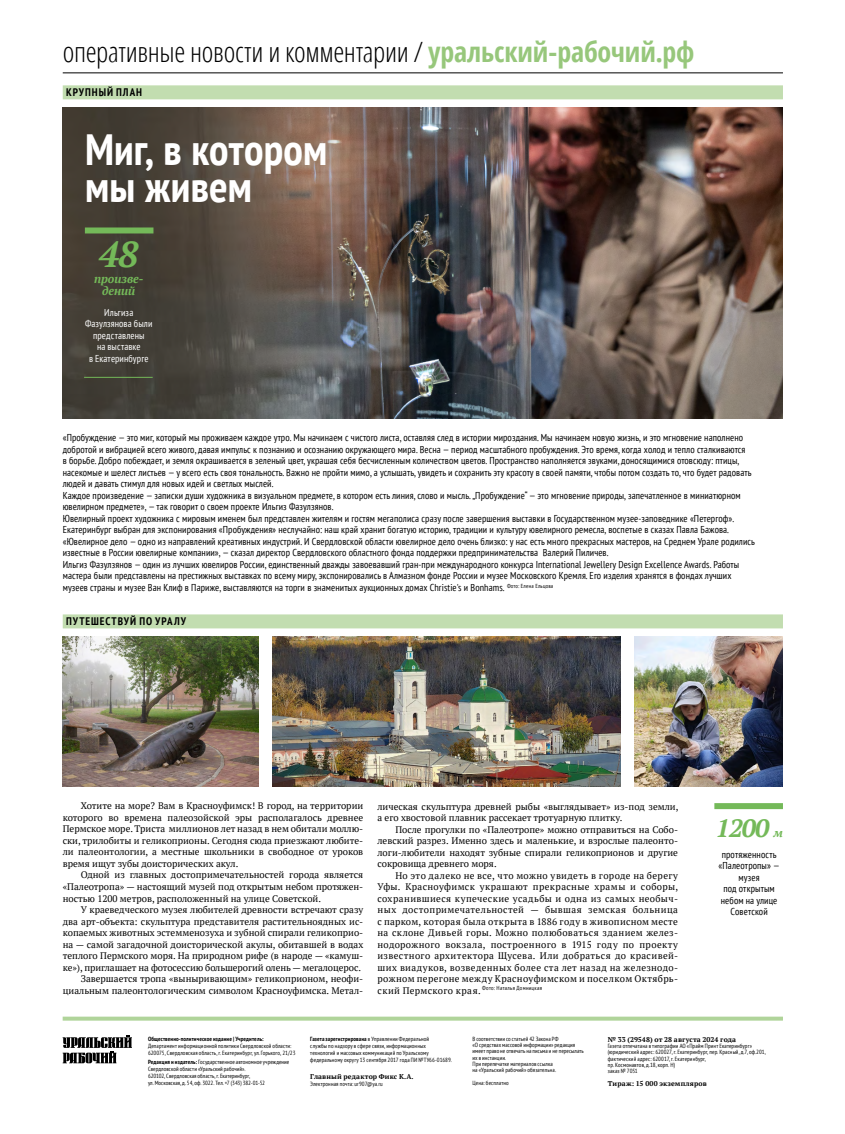
<style>
.page{position:relative;width:845px;height:1134px;background:#fff}
.page>*{position:absolute;margin:0;border:0;box-sizing:border-box;transform-origin:0 0}
.t1{font:700 condensed 43.7px/37.3px "PT Sans";letter-spacing:.005em;color:#fff}
.t2{font:italic 700 36px "PT Serif";color:#74b959}
.t3{font:300 condensed 28px "Open Sans";letter-spacing:-.01em;color:#000}
.t4{font:italic 700 25px "PT Serif";color:#74b959}
.t5{font:italic 700 12px/12px "PT Serif";letter-spacing:-.005em;color:#74b959;text-align:center}
.t6{font:700 condensed 11px "PT Sans";letter-spacing:.085em;color:#000}
.t7{font:condensed 10px/11.5px "PT Sans";letter-spacing:.01em;color:#000}
.t8{font:condensed 10px/11.5px "PT Sans";letter-spacing:.01em;color:#fff;text-align:center}
.t9{font:9.5px/11.5px "PT Serif";color:#000;text-align:justify}
.t10{font:700 7px "PT Serif";letter-spacing:.015em;color:#000}
.t11{font:condensed 6px/6.3px "PT Sans";letter-spacing:.015em;color:#000}
.t12{font:700 condensed 6px "PT Sans";letter-spacing:.015em;color:#000}
.t13{font:condensed 5.8px "PT Sans";letter-spacing:.05em;color:#000}
.s1{font-weight:700;color:#97c77b}
.s2{font-family:"PT Serif";font-stretch:normal;font-size:9.5px}
.s3{font-size:12px}
.s4{font-weight:700}
</style>
<div class="page">
<img style="left:63px;top:108px;width:720px;height:310px">
<svg style="left:63px;top:1036px;width:69px;height:27px"></svg>
<hr style="left:63px;top:72px;width:720px;height:1px;background:#000">
<div style="left:63px;top:85px;width:720px;height:14px;background:#c2ddb0"></div>
<svg style="left:63px;top:1017px;width:720px;height:4px;background:#b6d7a2"></svg>
<div style="left:63px;top:614px;width:720px;height:14px;background:#c2ddb0"></div>
<div style="left:714px;top:803px;width:69px;height:6px;background:#74b959"></div>
<img style="left:634px;top:637px;width:149px;height:149px">
<img style="left:272px;top:637px;width:348px;height:149px">
<img style="left:63px;top:637px;width:195px;height:149px">
<div style="left:85px;top:227px;width:68px;height:6px;background:#74b959"></div>
<hr style="left:84px;top:377px;width:69px;height:1px;background:#74b959">
<h3 class="t3" style="left:63px;top:33px;width:633px">оперативные новости и комментарии / <span class="s1">уральский-рабочий.рф</span></h3>
<p class="t6" style="left:66px;top:85px;width:77px">КРУПНЫЙ ПЛАН</p>
<h1 class="t1" style="left:85px;top:130px;width:244px">Миг, в котором мы живем</h1>
<h2 class="t2" style="left:99px;top:231px;width:41px">48</h2>
<p class="t5" style="left:94px;top:273px;width:51px">произве&shy;дений</p>
<p class="t8" style="left:85px;top:306px;width:69px">Ильгиза<br>Фазулзянова были представлены<br>на выставке<br>в Екатеринбурге</p>
<p class="t7" style="left:63px;top:432px;width:694px">«Пробуждение — это миг, который мы проживаем каждое утро. Мы начинаем с чистого листа, оставляя след в истории мироздания. Мы начинаем новую жизнь, и это мгновение наполнено добротой и вибрацией всего живого, давая импульс к познанию и осознанию окружающего мира. Весна — период масштабного пробуждения. Это время, когда холод и тепло сталкиваются<br>в борьбе. Добро побеждает, и земля окрашивается в зеленый цвет, украшая себя бесчисленным количеством цветов. Пространство наполняется звуками, доносящимися отовсюду: птицы, насекомые и шелест листьев — у всего есть своя тональность. Важно не пройти мимо, а услышать, увидеть и сохранить эту красоту в своей памяти, чтобы потом создать то, что будет радовать людей и давать стимул для новых идей и светлых мыслей.<br>Каждое произведение — записки души художника в визуальном предмете, в котором есть линия, слово и мысль. „Пробуждение“ — это мгновение природы, запечатленное в миниатюрном ювелирном предмете», — так говорит о своем проекте Ильгиз Фазулзянов.<br>Ювелирный проект художника с мировым именем был представлен жителям и гостям мегаполиса сразу после завершения выставки в Государственном музее-заповеднике «Петергоф».<br>Екатеринбург выбран для экспонирования «Пробуждения» неслучайно: наш край хранит богатую историю, традиции и культуру ювелирного ремесла, воспетые в сказах Павла Бажова. «Ювелирное дело — одно из направлений креативных индустрий. И Свердловской области ювелирное дело очень близко: у нас есть много прекрасных мастеров, на Среднем Урале родились известные в России ювелирные компании», — сказал директор Свердловского областного фонда поддержки предпринимательства Валерий Пиличев.<br>Ильгиз Фазулзянов — один из лучших ювелиров России, единственный дважды завоевавший гран-при международного конкурса International Jewellery Design Excellence Awards. Работы мастера были представлены на престижных выставках по всему миру, экспонировались в Алмазном фонде России и музее Московского Кремля. Его изделия хранятся в фондах лучших музеев страны и музее Ван Клиф в Париже, выставляются на торги в знаменитых аукционных домах Christie's и Bonhams. <sup>Фото:</sup> <sup>Елена</sup> <sup>Ельцова</sup></p>
<p class="t6" style="left:66px;top:614px;width:121px">ПУТЕШЕСТВУЙ ПО УРАЛУ</p>
<p class="t9" style="left:63px;top:800px;width:302px;text-indent:18px">Хотите на море? Вам в Красноуфимск! В город, на территории которого во времена палеозойской эры располагалось древнее Пермское море. Триста миллионов лет назад в нем обитали моллю&shy;ски, трилобиты и геликоприоны. Сегодня сюда приезжают любите&shy;ли палеонтологии, а местные школьники в свободное от уроков время ищут зубы доисторических акул.</p>
<p class="t9" style="left:63px;top:869px;width:302px;text-indent:18px">Одной из главных достопримечательностей города является «Палеотропа» — настоящий музей под открытым небом протяжен&shy;ностью 1200 метров, расположенный на улице Советской.</p>
<p class="t9" style="left:63px;top:904px;width:302px;text-align:right">У краеведческого музея любителей древности встречают сразу<br>два арт-объекта: скульптура представителя растительноядных ис&shy;копаемых животных эстемменозуха и зубной спирали геликоприо&shy;на — самой загадочной доисторической акулы, обитавшей в водах теплого Пермского моря. На природном рифе (в народе — «камуш&shy;ке»), приглашает на фотосессию большерогий олень — мегалоцерос.<br>Завершается тропа «выныривающим» геликоприоном, неофи&shy;циальным палеонтологическим символом Красноуфимска. Метал-</p>
<p class="t9" style="left:377px;top:800px;width:302px">лическая скульптура древней рыбы «выглядывает» из-под земли, а его хвостовой плавник рассекает тротуарную плитку.</p>
<p class="t9" style="left:377px;top:823px;width:302px;text-indent:18px">После прогулки по «Палеотропе» можно отправиться на Собо&shy;левский разрез. Именно здесь и маленькие, и взрослые палеонто&shy;логи-любители находят зубные спирали геликоприонов и другие сокровища древнего моря.</p>
<p class="t9" style="left:377px;top:869px;width:302px;text-indent:18px">Но это далеко не все, что можно увидеть в городе на берегу Уфы. Красноуфимск украшают прекрасные храмы и соборы, сохранившиеся купеческие усадьбы и одна из самых необыч&shy;ных достопримечательностей — бывшая земская больница с парком, которая была открыта в 1886 году в живописном месте на склоне Дивьей горы. Можно полюбоваться зданием желез&shy;нодорожного вокзала, построенного в 1915 году по проекту известного архитектора Щусева. Или добраться до красивей&shy;ших виадуков, возведенных более ста лет назад на железнодо&shy;рожном перегоне между Красноуфимском и поселком Октябрь-</p>
<p class="t13" style="left:377px;top:984px;width:166px"><span class="s2">ский Пермского края.</span> Фото: Наталья Домницкая</p>
<h3 class="t4" style="left:715px;top:812px;width:69px">1200 <span class="s3">м</span></h3>
<p class="t7" style="left:718px;top:848px;width:63px;text-align:center">протяженность «Палеотропы» — музея<br>под открытым небом на улице<br>Советской</p>
<p class="t12" style="left:148px;top:1034px;width:117px">Общественно-политическое издание | Учредитель:</p>
<p class="t11" style="left:148px;top:1042px;width:149px;line-height:7px">Департамент информационной политики Свердловской области:<br>620075, Свердловская область, г. Екатеринбург, ул. Горького, 21/23</p>
<p class="t11" style="left:148px;top:1059px;width:143px;line-height:7px"><span class="s4">Редакция и издатель:</span> Государственное автономное учреждение Свердловской области «Уральский рабочий».<br>620102, Свердловская область, г. Екатеринбург,<br>ул. Московская, д. 54, оф. 3022. Тел. +7 (343) 382-01-52</p>
<p class="t11" style="left:310px;top:1035px;width:143px;line-height:7px"><span class="s4">Газета зарегистрирована</span> в Управлении Федеральной<br>службы по надзору в сфере связи, информационных технологий и массовых коммуникаций по Уральскому федеральному округу 13 сентября 2017 года ПИ №ТУ66-01689.</p>
<p class="t10" style="left:310px;top:1071px;width:105px">Главный редактор Фикс К.А.</p>
<p class="t11" style="left:310px;top:1080px;width:74px">Электронная почта: ur907@ya.ru</p>
<p class="t11" style="left:472px;top:1035px;width:113px">В соответствии со статьей 42 Закона РФ<br>«О средствах массовой информации» редакция имеет право не отвечать на письма и не пересылать их в инстанции.<br>При перепечатке материалов ссылка<br>на «Уральский рабочий» обязательна.</p>
<p class="t11" style="left:472px;top:1079px;width:38px">Цена: бесплатно</p>
<p class="t10" style="left:608px;top:1035px;width:130px">№ 33 (29548) от 28 августа 2024 года</p>
<p class="t11" style="left:608px;top:1043px;width:159px">Газета отпечатана в типографии АО «Прайм Принт Екатеринбург» (юридический адрес: 620027, г. Екатеринбург, пер. Красный, д.7, оф.201, фактический адрес: 620017, г. Екатеринбург,<br>пр. Космонавтов, д.18, корп. Н)<br>заказ № 7051</p>
<p class="t10" style="left:608px;top:1079px;width:100px">Тираж: 15 000 экземпляров</p>
</div>
